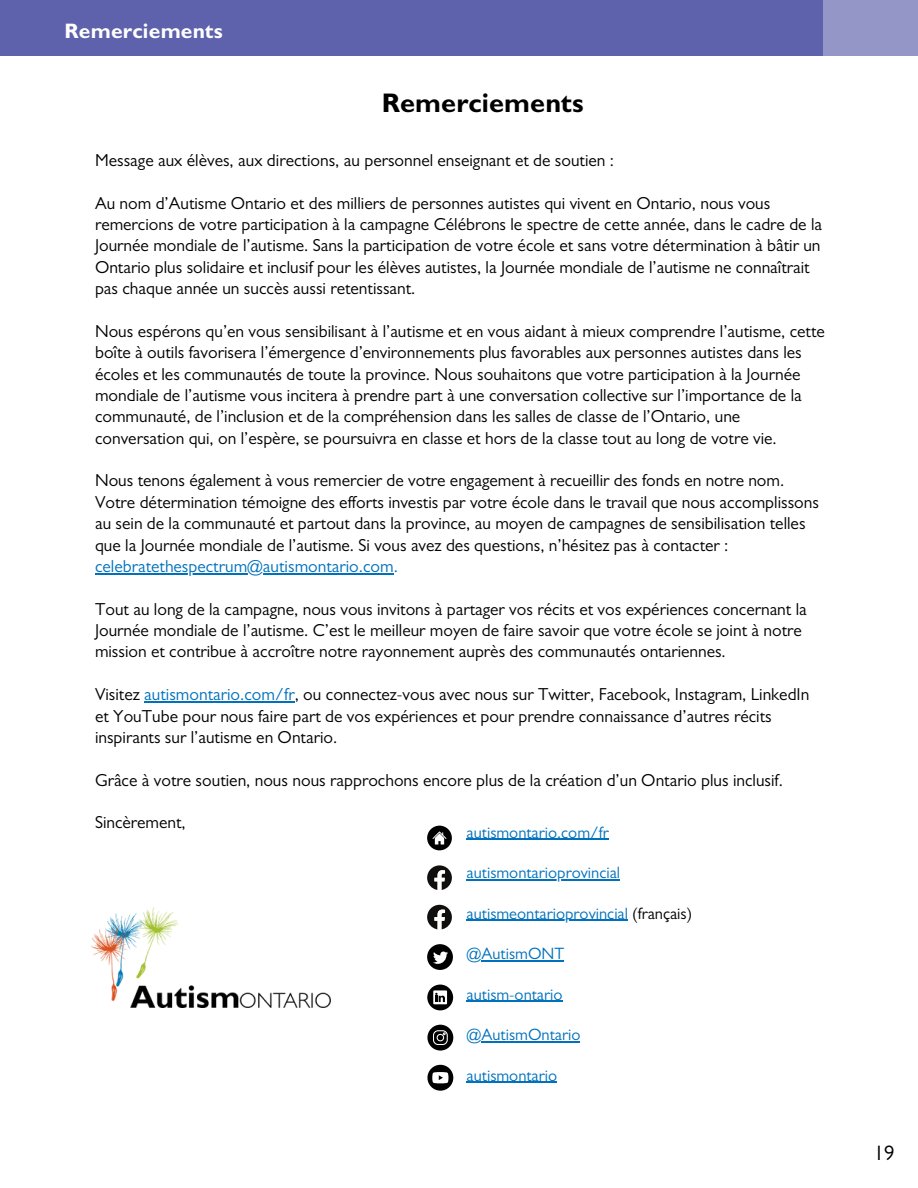
<style>
.page{position:relative;width:918px;height:1188px;background:#fff}
.page>*{position:absolute;margin:0;border:0;box-sizing:border-box;transform-origin:0 0}
.t1{font:700 27px "Gill Sans";color:#000}
.t2{font:700 21px "Gill Sans";letter-spacing:.005em;color:#fff}
.t3{font:21px "Gill Sans";color:#000}
.t4{font:17.4px/21.3px "Gill Sans";color:#000}
.t5{font:16.5px "Gill Sans";color:#0071bc}
.s1{color:#0071bc}
.s2{color:#000}
</style>
<div class="page">
<img style="left:92px;top:908px;width:238px;height:100px">
<div style="left:0;top:0;width:823px;height:55px;background:#5e62ac"></div>
<div style="left:819px;top:0;width:99px;height:55px;background:#9396c7"></div>
<hr style="left:95px;top:573px;width:299px;height:1px;background:#0071bc">
<hr style="left:144px;top:701px;width:151px;height:1px;background:#0071bc">
<svg style="left:427px;top:865px;width:25px;height:25px"></svg>
<svg style="left:427px;top:944px;width:26px;height:26px"></svg>
<svg style="left:427px;top:985px;width:26px;height:25px"></svg>
<div style="left:427px;top:826px;width:25px;height:24px;background:#000;border-radius:50%"></div>
<svg style="left:433px;top:832px;width:13px;height:13px"></svg>
<svg style="left:427px;top:1025px;width:26px;height:26px"></svg>
<svg style="left:427px;top:1065px;width:26px;height:26px"></svg>
<hr style="left:467px;top:839px;width:142px;height:1px;background:#0071bc">
<hr style="left:467px;top:879px;width:153px;height:1px;background:#0071bc">
<hr style="left:467px;top:920px;width:161px;height:1px;background:#0071bc">
<hr style="left:482px;top:960px;width:82px;height:1px;background:#0071bc">
<hr style="left:467px;top:1001px;width:96px;height:1px;background:#0071bc">
<hr style="left:482px;top:1041px;width:98px;height:1px;background:#0071bc">
<hr style="left:467px;top:1082px;width:90px;height:1px;background:#0071bc">
<svg style="left:427px;top:905px;width:25px;height:25px"></svg>
<p class="t2" style="left:65px;top:24px;width:160px">Remerciements</p>
<p class="t1" style="left:382px;top:93px;width:204px">Remerciements</p>
<p class="t4" style="left:95px;top:152px;width:521px">Message aux élèves, aux directions, au personnel enseignant et de soutien :</p>
<p class="t4" style="left:95px;top:195px;width:729px">Au nom d’Autisme Ontario et des milliers de personnes autistes qui vivent en Ontario, nous vous remercions de votre participation à la campagne Célébrons le spectre de cette année, dans le cadre de la Journée mondiale de l’autisme. Sans la participation de votre école et sans votre détermination à bâtir un Ontario plus solidaire et inclusif pour les élèves autistes, la Journée mondiale de l’autisme ne connaîtrait pas chaque année un succès aussi retentissant.</p>
<p class="t4" style="left:95px;top:323px;width:731px">Nous espérons qu’en vous sensibilisant à l’autisme et en vous aidant à mieux comprendre l’autisme, cette boîte à outils favorisera l’émergence d’environnements plus favorables aux personnes autistes dans les écoles et les communautés de toute la province. Nous souhaitons que votre participation à la Journée mondiale de l’autisme vous incitera à prendre part à une conversation collective sur l’importance de la communauté, de l’inclusion et de la compréhension dans les salles de classe de l’Ontario, une conversation qui, on l’espère, se poursuivra en classe et hors de la classe tout au long de votre vie.</p>
<p class="t4" style="left:95px;top:473px;width:726px">Nous tenons également à vous remercier de votre engagement à recueillir des fonds en notre nom.<br>Votre détermination témoigne des efforts investis par votre école dans le travail que nous accomplissons au sein de la communauté et partout dans la province, au moyen de campagnes de sensibilisation telles que la Journée mondiale de l’autisme. Si vous avez des questions, n’hésitez pas à contacter : <span class="s1">celebratethespectrum@autismontario.com.</span></p>
<p class="t4" style="left:95px;top:601px;width:713px">Tout au long de la campagne, nous vous invitons à partager vos récits et vos expériences concernant la<br>Journée mondiale de l’autisme. C’est le meilleur moyen de faire savoir que votre école se joint à notre mission et contribue à accroître notre rayonnement auprès des communautés ontariennes.</p>
<p class="t4" style="left:95px;top:686px;width:716px">Visitez <span class="s1">autismontario.com/fr</span>, ou connectez-vous avec nous sur Twitter, Facebook, Instagram, LinkedIn et YouTube pour nous faire part de vos expériences et pour prendre connaissance d’autres récits inspirants sur l’autisme en Ontario.</p>
<p class="t4" style="left:95px;top:772px;width:689px">Grâce à votre soutien, nous nous rapprochons encore plus de la création d’un Ontario plus inclusif.</p>
<p class="t4" style="left:95px;top:815px;width:92px">Sincèrement,</p>
<p class="t5" style="left:467px;top:826px;width:144px">autismontario.com/fr</p>
<p class="t5" style="left:467px;top:867px;width:155px">autismontarioprovincial</p>
<p class="t5" style="left:467px;top:907px;width:227px">autismeontarioprovincial <span class="s2">(français)</span></p>
<p class="t5" style="left:467px;top:948px;width:99px">@AutismONT</p>
<p class="t5" style="left:467px;top:988px;width:98px">autism-ontario</p>
<p class="t5" style="left:467px;top:1029px;width:115px">@AutismOntario</p>
<p class="t5" style="left:467px;top:1069px;width:92px">autismontario</p>
<p class="t3" style="left:874px;top:1145px;width:22px">19</p>
</div>
